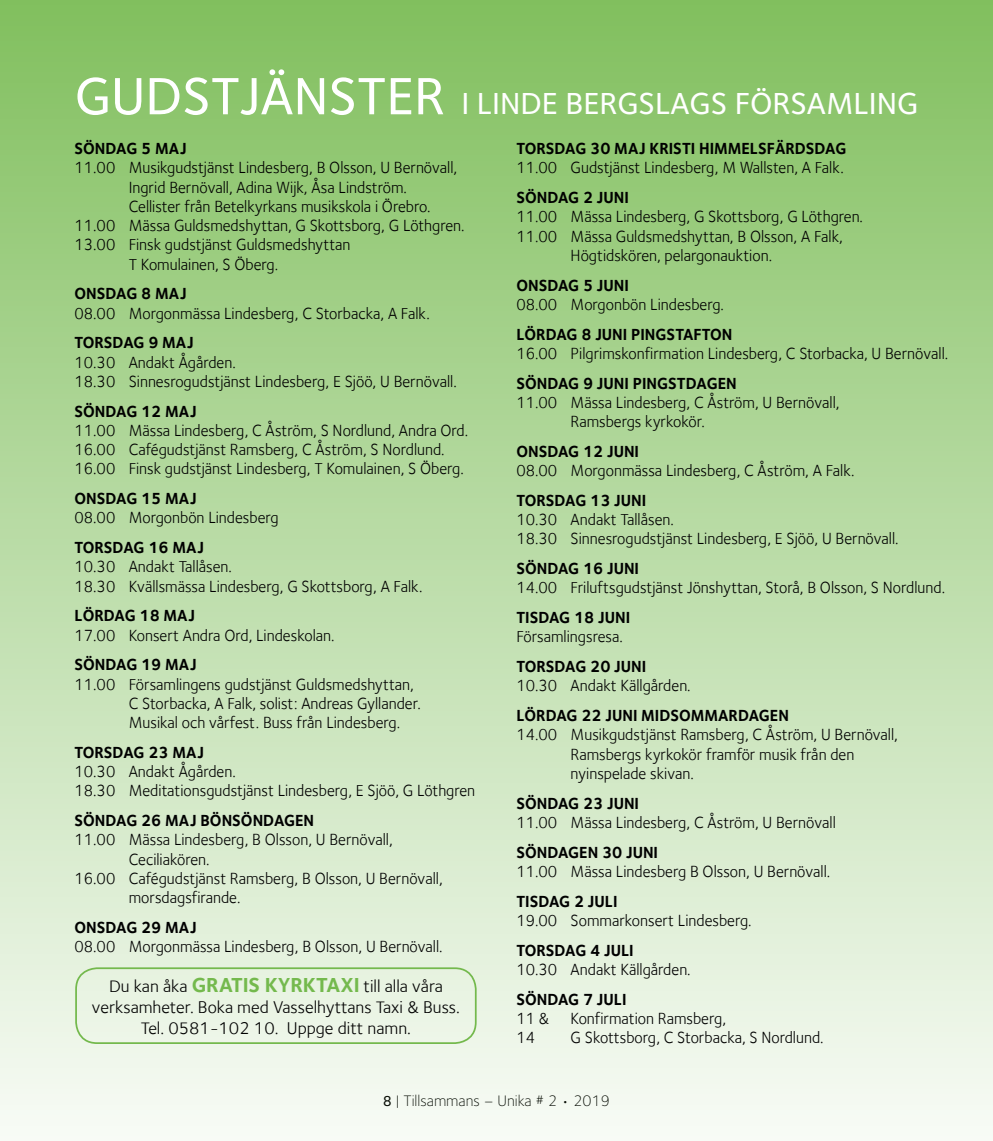
<style>
.page{position:relative;width:993px;height:1141px;background:#fff}
.page>*{position:absolute;margin:0;border:0;box-sizing:border-box;transform-origin:0 0}
.t1{font:500 31.5px "Foundry Sterling";color:#fff}
.t2{font:17.5px/21px "Foundry Sterling";color:#000;text-align:center}
.t3{font:16.62px/19.2px "Foundry Sterling";color:#000;scale:.95 1}
.t4{font:700 16.62px "Foundry Sterling";color:#000;scale:.95 1}
.t5{font:300 15.75px "Foundry Sterling";color:#000}
.s1{font-size:54.25px}
.s2{font-weight:700;font-size:21px;color:#74b94d}
.s3{font-family:"Foundry Sterling Medium OSF";font-weight:400}
</style>
<div class="page">
<div style="left:0;top:0;width:992px;height:1141px;background:linear-gradient(to bottom,#81bf5e,#f8fbf6)"></div>
<div style="left:75px;top:967px;width:401px;height:77px;border:2px solid #74b94d;border-radius:21px"></div>
<h1 class="t1" style="left:75px;top:85px;width:844px"><span class="s1">GUDSTJÄNSTER</span> I LINDE BERGSLAGS FÖRSAMLING</h1>
<p class="t4" style="left:74px;top:139px;width:119px">SÖNDAG 5 MAJ</p>
<p class="t3" style="left:74px;top:158px;width:404px">11.00 Musikgudstjänst Lindesberg, B Olsson, U Bernövall,</p>
<p class="t3" style="left:129px;top:177px;width:294px">Ingrid Bernövall, Adina Wijk, Åsa Lindström.</p>
<p class="t3" style="left:129px;top:197px;width:319px">Cellister från Betelkyrkans musikskola i Örebro.</p>
<p class="t3" style="left:74px;top:216px;width:412px">11.00 Mässa Guldsmedshyttan, G Skottsborg, G Löthgren.</p>
<p class="t3" style="left:74px;top:235px;width:292px">13.00 Finsk gudstjänst Guldsmedshyttan</p>
<p class="t3" style="left:129px;top:254px;width:159px">T Komulainen, S Öberg.</p>
<p class="t4" style="left:74px;top:284px;width:119px">ONSDAG 8 MAJ</p>
<p class="t3" style="left:74px;top:303px;width:375px">08.00 Morgonmässa Lindesberg, C Storbacka, A Falk.</p>
<p class="t4" style="left:74px;top:333px;width:127px">TORSDAG 9 MAJ</p>
<p class="t3" style="left:74px;top:352px;width:404px">10.30 Andakt Ågården.<br>18.30 Sinnesrogudstjänst Lindesberg, E Sjöö, U Bernövall.</p>
<p class="t4" style="left:74px;top:401px;width:130px">SÖNDAG 12 MAJ</p>
<p class="t3" style="left:74px;top:421px;width:416px">11.00 Mässa Lindesberg, C Åström, S Nordlund, Andra Ord.<br>16.00 Cafégudstjänst Ramsberg, C Åström, S Nordlund.<br>16.00 Finsk gudstjänst Lindesberg, T Komulainen, S Öberg.</p>
<p class="t4" style="left:74px;top:489px;width:130px">ONSDAG 15 MAJ</p>
<p class="t3" style="left:74px;top:508px;width:216px">08.00 Morgonbön Lindesberg</p>
<p class="t4" style="left:74px;top:538px;width:138px">TORSDAG 16 MAJ</p>
<p class="t3" style="left:74px;top:557px;width:368px">10.30 Andakt Tallåsen.<br>18.30 Kvällsmässa Lindesberg, G Skottsborg, A Falk.</p>
<p class="t4" style="left:74px;top:606px;width:128px">LÖRDAG 18 MAJ</p>
<p class="t3" style="left:74px;top:625px;width:275px">17.00 Konsert Andra Ord, Lindeskolan.</p>
<p class="t4" style="left:74px;top:655px;width:130px">SÖNDAG 19 MAJ</p>
<p class="t3" style="left:129px;top:674px;width:309px;text-indent:-54px">11.00 Församlingens gudstjänst Guldsmedshyttan,<br>C Storbacka, A Falk, solist: Andreas Gyllander.<br>Musikal och vårfest. Buss från Lindesberg.</p>
<p class="t4" style="left:74px;top:742px;width:138px">TORSDAG 23 MAJ</p>
<p class="t3" style="left:74px;top:762px;width:423px">10.30 Andakt Ågården.<br>18.30 Meditationsgudstjänst Lindesberg, E Sjöö, G Löthgren</p>
<p class="t4" style="left:74px;top:811px;width:254px">SÖNDAG 26 MAJ BÖNSÖNDAGEN</p>
<p class="t3" style="left:74px;top:830px;width:336px">11.00 Mässa Lindesberg, B Olsson, U Bernövall,</p>
<p class="t3" style="left:129px;top:849px;width:87px">Ceciliakören.</p>
<p class="t3" style="left:74px;top:869px;width:389px">16.00 Cafégudstjänst Ramsberg, B Olsson, U Bernövall,</p>
<p class="t3" style="left:129px;top:888px;width:119px">morsdagsfirande.</p>
<p class="t4" style="left:74px;top:917px;width:130px">ONSDAG 29 MAJ</p>
<p class="t3" style="left:74px;top:937px;width:389px">08.00 Morgonmässa Lindesberg, B Olsson, U Bernövall.</p>
<p class="t2" style="left:92px;top:975px;width:369px">Du kan åka <span class="s2">GRATIS KYRKTAXI</span> till alla våra verksamheter. Boka med Vasselhyttans Taxi &amp; Buss.<br>Tel. 0581-102 10. Uppge ditt namn.</p>
<p class="t4" style="left:516px;top:139px;width:349px">TORSDAG 30 MAJ KRISTI HIMMELSFÄRDSDAG</p>
<p class="t3" style="left:516px;top:158px;width:346px">11.00 Gudstjänst Lindesberg, M Wallsten, A Falk.</p>
<p class="t4" style="left:516px;top:188px;width:120px">SÖNDAG 2 JUNI</p>
<p class="t3" style="left:516px;top:207px;width:366px">11.00 Mässa Lindesberg, G Skottsborg, G Löthgren.</p>
<p class="t3" style="left:516px;top:226px;width:345px">11.00 Mässa Guldsmedshyttan, B Olsson, A Falk,</p>
<p class="t3" style="left:570px;top:246px;width:213px">Högtidskören, pelargonauktion.</p>
<p class="t4" style="left:516px;top:275px;width:120px">ONSDAG 5 JUNI</p>
<p class="t3" style="left:516px;top:295px;width:220px">08.00 Morgonbön Lindesberg.</p>
<p class="t4" style="left:516px;top:324px;width:229px">LÖRDAG 8 JUNI PINGSTAFTON</p>
<p class="t3" style="left:516px;top:344px;width:456px">16.00 Pilgrimskonfirmation Lindesberg, C Storbacka, U Bernövall.</p>
<p class="t4" style="left:516px;top:373px;width:233px">SÖNDAG 9 JUNI PINGSTDAGEN</p>
<p class="t3" style="left:570px;top:393px;width:284px;text-indent:-54px">11.00 Mässa Lindesberg, C Åström, U Bernövall,<br>Ramsbergs kyrkokör.</p>
<p class="t4" style="left:516px;top:441px;width:131px">ONSDAG 12 JUNI</p>
<p class="t3" style="left:516px;top:461px;width:357px">08.00 Morgonmässa Lindesberg, C Åström, A Falk.</p>
<p class="t4" style="left:516px;top:490px;width:138px">TORSDAG 13 JUNI</p>
<p class="t3" style="left:516px;top:510px;width:404px">10.30 Andakt Tallåsen.<br>18.30 Sinnesrogudstjänst Lindesberg, E Sjöö, U Bernövall.</p>
<p class="t4" style="left:516px;top:559px;width:131px">SÖNDAG 16 JUNI</p>
<p class="t3" style="left:516px;top:578px;width:452px">14.00 Friluftsgudstjänst Jönshyttan, Storå, B Olsson, S Nordlund.</p>
<p class="t4" style="left:516px;top:608px;width:121px">TISDAG 18 JUNI</p>
<p class="t3" style="left:516px;top:627px;width:113px">Församlingsresa.</p>
<p class="t4" style="left:516px;top:657px;width:138px">TORSDAG 20 JUNI</p>
<p class="t3" style="left:516px;top:676px;width:185px">10.30 Andakt Källgården.</p>
<p class="t4" style="left:516px;top:706px;width:288px">LÖRDAG 22 JUNI MIDSOMMARDAGEN</p>
<p class="t3" style="left:570px;top:725px;width:346px;text-indent:-54px">14.00 Musikgudstjänst Ramsberg, C Åström, U Bernövall,<br>Ramsbergs kyrkokör framför musik från den nyinspelade skivan.</p>
<p class="t4" style="left:516px;top:793px;width:131px">SÖNDAG 23 JUNI</p>
<p class="t3" style="left:516px;top:812px;width:338px">11.00 Mässa Lindesberg, C Åström, U Bernövall</p>
<p class="t4" style="left:516px;top:842px;width:151px">SÖNDAGEN 30 JUNI</p>
<p class="t3" style="left:516px;top:861px;width:332px">11.00 Mässa Lindesberg B Olsson, U Bernövall.</p>
<p class="t4" style="left:516px;top:891px;width:108px">TISDAG 2 JULI</p>
<p class="t3" style="left:516px;top:910px;width:249px">19.00 Sommarkonsert Lindesberg.</p>
<p class="t4" style="left:516px;top:940px;width:125px">TORSDAG 4 JULI</p>
<p class="t3" style="left:516px;top:959px;width:185px">10.30 Andakt Källgården.</p>
<p class="t4" style="left:516px;top:989px;width:117px">SÖNDAG 7 JULI</p>
<p class="t3" style="left:516px;top:1008px;width:36px">11 &amp;</p>
<p class="t3" style="left:570px;top:1008px;width:165px">Konfirmation Ramsberg,</p>
<p class="t3" style="left:516px;top:1028px;width:21px">14</p>
<p class="t3" style="left:570px;top:1028px;width:268px">G Skottsborg, C Storbacka, S Nordlund.</p>
<p class="t5" style="left:383px;top:1092px;width:228px"><span class="s3">8</span> | Tillsammans – Unika # 2 • 2019</p>
</div>
